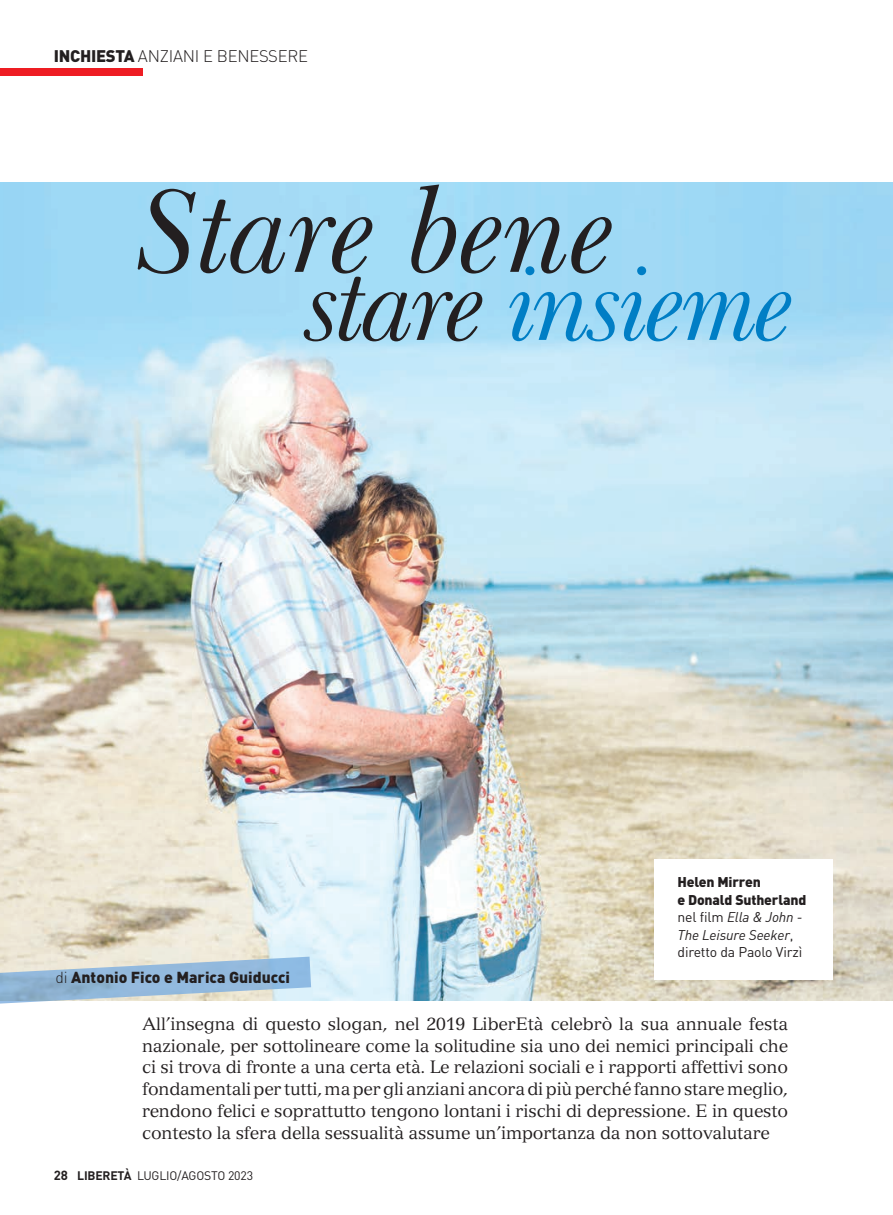
<style>
.page{position:relative;width:893px;height:1215px;background:#fff}
.page>*{position:absolute;margin:0;border:0;box-sizing:border-box;transform-origin:0 0}
.t1{font:italic 121.27px "Baskerville BT";letter-spacing:-.01em;color:#231f20}
.t2{font:italic 106.05px "Baskerville BT";letter-spacing:-.035em;color:#007ec5}
.t3{font:17.5px/21.9px "Versailles";letter-spacing:-.01em;color:#231f20;text-align:justify}
.t4{font:300 16.62px "DIN";letter-spacing:-.015em;color:#231f20}
.t5{font:900 15.75px "DIN";color:#231f20}
.t6{font:900 14px/17.5px "DIN";letter-spacing:-.01em;color:#231f20}
.t7{font:12.25px "DIN";letter-spacing:-.015em;color:#231f20}
.s1{font-weight:900}
.s2{color:#231f20}
.s3{font-weight:300}
.s4{font-weight:400}
.s5{font-weight:400;font-style:italic}
.s6{font-weight:700;font-size:13.12px}
.s7{font-weight:700}
</style>
<div class="page">
<img style="left:0;top:183px;width:893px;height:818px">
<div style="left:0;top:69px;width:142px;height:7px;background:#ee1d23"></div>
<svg style="left:0;top:1001px;width:47px;height:3px"></svg>
<img style="left:0;top:956px;width:311px;height:45px">
<div style="left:654px;top:859px;width:178px;height:120px;background:#fff"></div>
<p class="t4" style="left:54px;top:50px;width:256px"><span class="s1">INCHIESTA</span> ANZIANI E BENESSERE</p>
<h1 class="t1" style="left:135px;top:186px;width:484px">Stare bene</h1>
<h2 class="t2" style="left:307px;top:265px;width:491px"><span class="s2">stare</span> insieme</h2>
<p class="t5" style="left:55px;top:971px;width:236px"><span class="s3">di</span> Antonio Fico e Marica Guiducci</p>
<p class="t6" style="left:677px;top:874px;width:130px">Helen Mirren<br>e Donald Sutherland <span class="s4">nel film</span> <span class="s5">Ella &amp; John -<br>The Leisure Seeker</span><span class="s4">, diretto da Paolo Virzì</span></p>
<p class="t3" style="left:142px;top:1014px;width:647px">All’insegna di questo slogan, nel 2019 LiberEtà celebrò la sua annuale festa nazionale, per sottolineare come la solitudine sia uno dei nemici principali che ci si trova di fronte a una certa età. Le relazioni sociali e i rapporti affettivi sono fondamentali per tutti, ma per gli anziani ancora di più perché fanno stare meglio, rendono felici e soprattutto tengono lontani i rischi di depressione. E in questo contesto la sfera della sessualità assume un’importanza da non sottovalutare</p>
<p class="t7" style="left:54px;top:1171px;width:201px"><span class="s6">28</span> <span class="s7">LIBERETÀ</span> LUGLIO/AGOSTO 2023</p>
</div>
